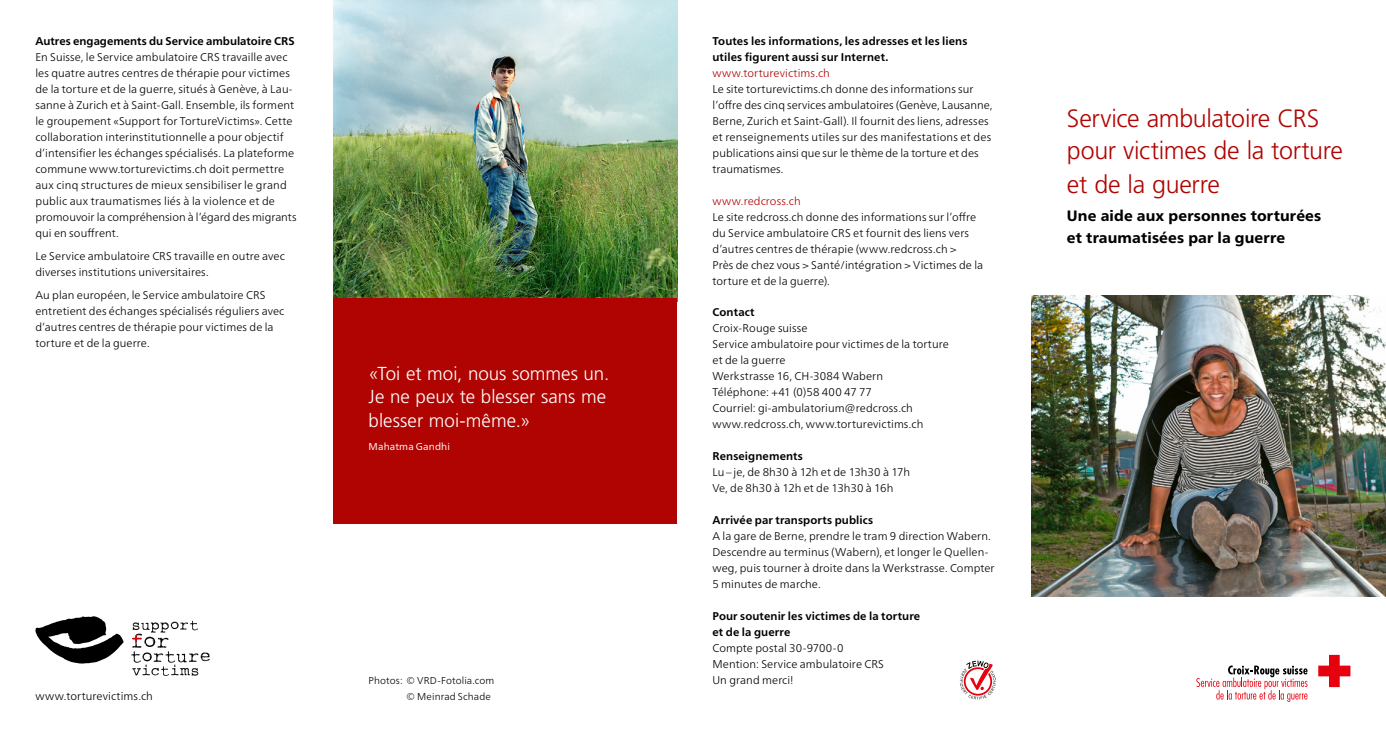
<style>
.page{position:relative;width:1386px;height:745px;background:#fff}
.page>*{position:absolute;margin:0;border:0;box-sizing:border-box;transform-origin:0 0}
.titel_1{font:300 25px/31.2px "Frutiger LT Std";letter-spacing:-.015em;color:#b00402}
.testimonial{font:300 18.75px/23.5px "Frutiger LT Std";letter-spacing:.005em;color:#fff}
.titel_2{font:800 15px/21.2px "Frutiger Neue LTW1 G";letter-spacing:.01em;color:#000}
.GT{font:300 11.25px/16px "Frutiger Neue LTW1 G";letter-spacing:.005em;color:#000}
.zwischentitel1{font:700 11.25px/16px "Frutiger Neue LTW1 G";letter-spacing:.01em;color:#000}
.zwischentitel2{font:300 11.25px "Frutiger Neue LTW1 G";letter-spacing:.005em;color:#b00402}
.GT-2{font:300 10px "Frutiger Neue LTW1 G";letter-spacing:.015em;color:#000}
.testimonial_-_name{font:10px "Frutiger Neue LTW1 G";letter-spacing:.01em;color:#fff}
</style>
<div class="page">
<img style="left:333px;top:0;width:344px;height:298px">
<div style="left:333px;top:298px;width:344px;height:225px;background:#b00402"></div>
<svg style="left:1318px;top:654px;width:32px;height:32px"></svg>
<svg style="left:1196px;top:665px;width:111px;height:36px"></svg>
<svg style="left:959px;top:660px;width:37px;height:39px"></svg>
<img style="left:1031px;top:295px;width:354px;height:300px">
<svg style="left:35px;top:616px;width:89px;height:47px"></svg>
<svg style="left:131px;top:620px;width:79px;height:55px"></svg>
<p class="zwischentitel1" style="left:35px;top:33px;width:261px">Autres engagements du Service ambulatoire CRS</p>
<p class="GT" style="left:35px;top:49px;width:263px">En Suisse, le Service ambulatoire CRS travaille avec les quatre autres centres de thérapie pour victimes de la torture et de la guerre, situés à Genève, à Lau&shy;sanne à Zurich et à Saint-Gall. Ensemble, ils forment le groupement «Support for TortureVictims». Cette collaboration interinstitutionnelle a pour objectif d’intensifier les échanges spécialisés. La plateforme commune www.torturevictims.ch doit permettre aux cinq structures de mieux sensibiliser le grand public aux traumatismes liés à la violence et de promouvoir la compréhension à l’égard des migrants qui en souffrent.</p>
<p class="GT" style="left:35px;top:247px;width:251px">Le Service ambulatoire CRS travaille en outre avec diverses institutions universitaires.</p>
<p class="GT" style="left:35px;top:286px;width:250px">Au plan européen, le Service ambulatoire CRS entretient des échanges spécialisés réguliers avec d’autres centres de thérapie pour victimes de la torture et de la guerre.</p>
<p class="testimonial" style="left:369px;top:362px;width:242px">«Toi et moi, nous sommes un.<br>Je ne peux te blesser sans me blesser moi-même.»</p>
<p class="testimonial_-_name" style="left:369px;top:440px;width:83px">Mahatma Gandhi</p>
<p class="GT" style="left:35px;top:687px;width:119px">www.torturevictims.ch</p>
<p class="GT-2" style="left:369px;top:673px;width:127px">Photos: © VRD-Fotolia.com</p>
<p class="GT-2" style="left:406px;top:689px;width:86px">© Meinrad Schade</p>
<p class="zwischentitel1" style="left:712px;top:33px;width:256px">Toutes les informations, les adresses et les liens utiles figurent aussi sur Internet.</p>
<p class="zwischentitel2" style="left:712px;top:66px;width:119px">www.torturevictims.ch</p>
<p class="GT" style="left:712px;top:81px;width:281px">Le site torturevictims.ch donne des informations sur l’offre des cinq services ambulatoires (Genève, Lausanne, Berne, Zurich et Saint-Gall). Il fournit des liens, adresses et renseignements utiles sur des manifestations et des publications ainsi que sur le thème de la torture et des traumatismes.</p>
<p class="zwischentitel2" style="left:712px;top:194px;width:90px">www.redcross.ch</p>
<p class="GT" style="left:712px;top:208px;width:272px">Le site redcross.ch donne des informations sur l’offre du Service ambulatoire CRS et fournit des liens vers d’autres centres de thérapie (www.redcross.ch &gt;<br>Près de chez vous &gt; Santé/intégration &gt; Victimes de la torture et de la guerre).</p>
<p class="zwischentitel1" style="left:712px;top:304px;width:44px">Contact</p>
<p class="GT" style="left:712px;top:320px;width:97px">Croix-Rouge suisse</p>
<p class="GT" style="left:712px;top:336px;width:238px">Service ambulatoire pour victimes de la torture et de la guerre</p>
<p class="GT" style="left:712px;top:368px;width:172px">Werkstrasse 16, CH-3084 Wabern</p>
<p class="GT" style="left:712px;top:384px;width:161px">Téléphone: +41 (0)58 400 47 77</p>
<p class="GT" style="left:712px;top:400px;width:202px">Courriel: gi-ambulatorium@redcross.ch</p>
<p class="GT" style="left:712px;top:416px;width:212px">www.redcross.ch, www.torturevictims.ch</p>
<p class="zwischentitel1" style="left:712px;top:448px;width:92px">Renseignements</p>
<p class="GT" style="left:712px;top:463px;width:199px">Lu – je, de 8h30 à 12h et de 13h30 à 17h</p>
<p class="GT" style="left:712px;top:479px;width:182px">Ve, de 8h30 à 12h et de 13h30 à 16h</p>
<p class="zwischentitel1" style="left:712px;top:511px;width:162px">Arrivée par transports publics</p>
<p class="GT" style="left:712px;top:527px;width:284px">A la gare de Berne, prendre le tram 9 direction Wabern.<br>Descendre au terminus (Wabern), et longer le Quellen&shy;weg, puis tourner à droite dans la Werkstrasse. Compter 5 minutes de marche.</p>
<p class="zwischentitel1" style="left:712px;top:607px;width:209px">Pour soutenir les victimes de la torture et de la guerre</p>
<p class="GT" style="left:712px;top:639px;width:133px">Compte postal 30-9700-0</p>
<p class="GT" style="left:712px;top:655px;width:173px">Mention: Service ambulatoire CRS</p>
<p class="GT" style="left:712px;top:671px;width:83px">Un grand merci!</p>
<p class="titel_1" style="left:1067px;top:103px;width:278px">Service ambulatoire CRS pour victimes de la torture</p>
<p class="titel_1" style="left:1067px;top:169px;width:155px">et de la guerre</p>
<p class="titel_2" style="left:1067px;top:205px;width:256px">Une aide aux personnes torturées et traumatisées par la guerre</p>
</div>
